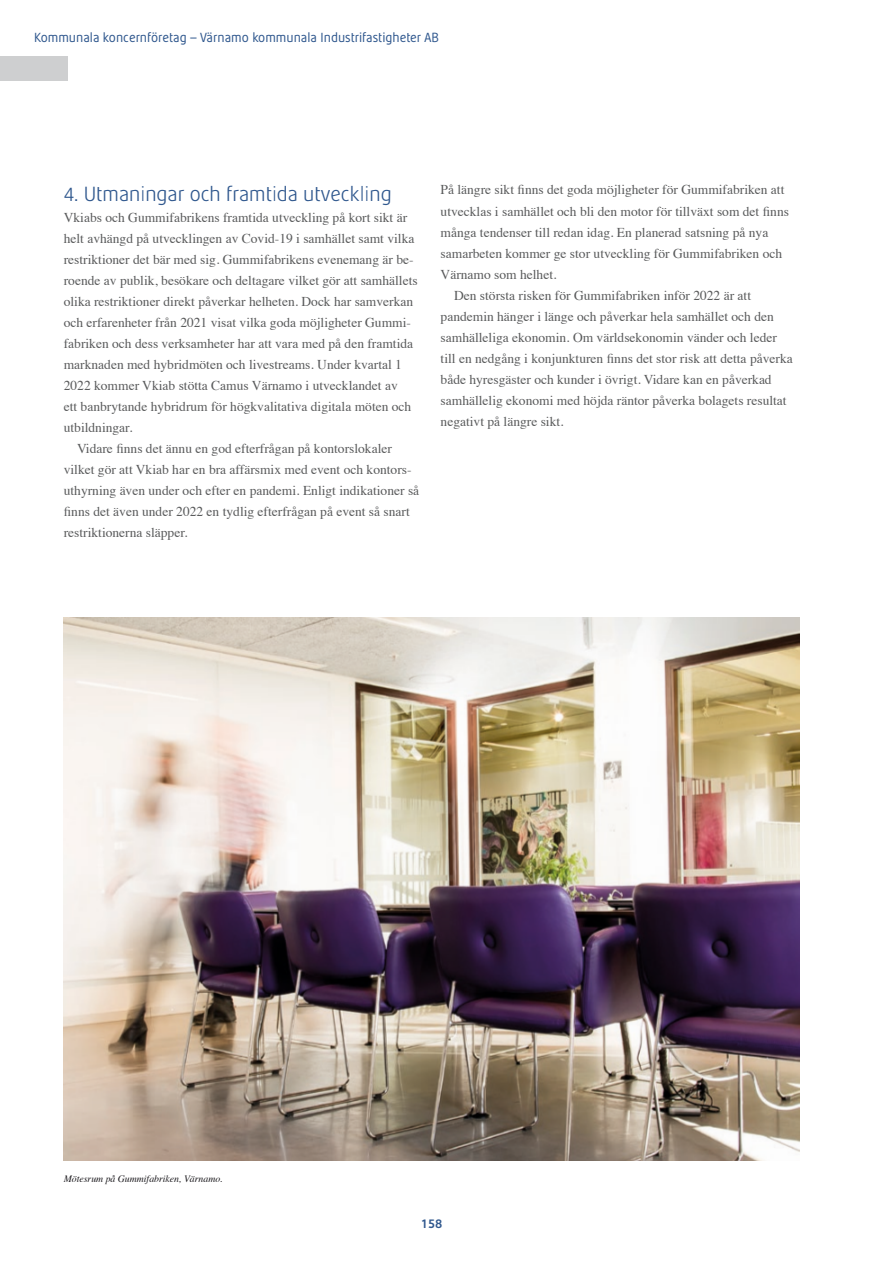
<style>
.page{position:relative;width:893px;height:1263px;background:#fff}
.page>*{position:absolute;margin:0;border:0;box-sizing:border-box;transform-origin:0 0}
.t1{font:300 21px "Minora";color:#30588e}
.t2{font:13.5px/21px "Times";color:#595a5b}
.t3{font:13.5px "Minora";color:#30588e}
.t4{font:700 13.5px "Minora";color:#30588e}
.t5{font:italic 9.75px "Times";color:#1a181c}
</style>
<div class="page">
<div style="left:0;top:56px;width:68px;height:24px;background:#cecfd0"></div>
<img style="left:64px;top:618px;width:735px;height:543px">
<p class="t3" style="left:34px;top:29px;width:406px">Kommunala koncernföretag – Värnamo kommunala Industrifastigheter AB</p>
<p class="t1" style="left:64px;top:181px;width:329px">4. Utmaningar och framtida utveckling</p>
<p class="t2" style="left:64px;top:206px;width:355px">Vkiabs och Gummifabrikens framtida utveckling på kort sikt är helt avhängd på utvecklingen av Covid-19 i samhället samt vilka restriktioner det bär med sig. Gummifabrikens evenemang är be&shy;roende av publik, besökare och deltagare vilket gör att samhällets olika restriktioner direkt påverkar helheten. Dock har samverkan och erfarenheter från 2021 visat vilka goda möjligheter Gummi&shy;fabriken och dess verksamheter har att vara med på den framtida marknaden med hybridmöten och livestreams. Under kvartal 1<br>2022 kommer Vkiab stötta Camus Värnamo i utvecklandet av<br>ett banbrytande hybridrum för högkvalitativa digitala möten och utbildningar.</p>
<p class="t2" style="left:64px;top:437px;width:357px;text-indent:13px">Vidare finns det ännu en god efterfrågan på kontorslokaler vilket gör att Vkiab har en bra affärsmix med event och kontors&shy;uthyrning även under och efter en pandemi. Enligt indikationer så finns det även under 2022 en tydlig efterfrågan på event så snart restriktionerna släpper.</p>
<p class="t2" style="left:441px;top:178px;width:350px">På längre sikt finns det goda möjligheter för Gummifabriken att utvecklas i samhället och bli den motor för tillväxt som det finns</p>
<p class="t2" style="left:441px;top:220px;width:343px">många tendenser till redan idag. En planerad satsning på nya samarbeten kommer ge stor utveckling för Gummifabriken och<br>Värnamo som helhet.</p>
<p class="t2" style="left:441px;top:283px;width:354px;text-indent:14px">Den största risken för Gummifabriken inför 2022 är att pandemin hänger i länge och påverkar hela samhället och den samhälleliga ekonomin. Om världsekonomin vänder och leder till en nedgång i konjunkturen finns det stor risk att detta påverka både hyresgäster och kunder i övrigt. Vidare kan en påverkad samhällelig ekonomi med höjda räntor påverka bolagets resultat negativt på längre sikt.</p>
<p class="t5" style="left:64px;top:1170px;width:160px">Mötesrum på Gummifabriken, Värnamo.</p>
<p class="t4" style="left:421px;top:1214px;width:23px">158</p>
</div>
